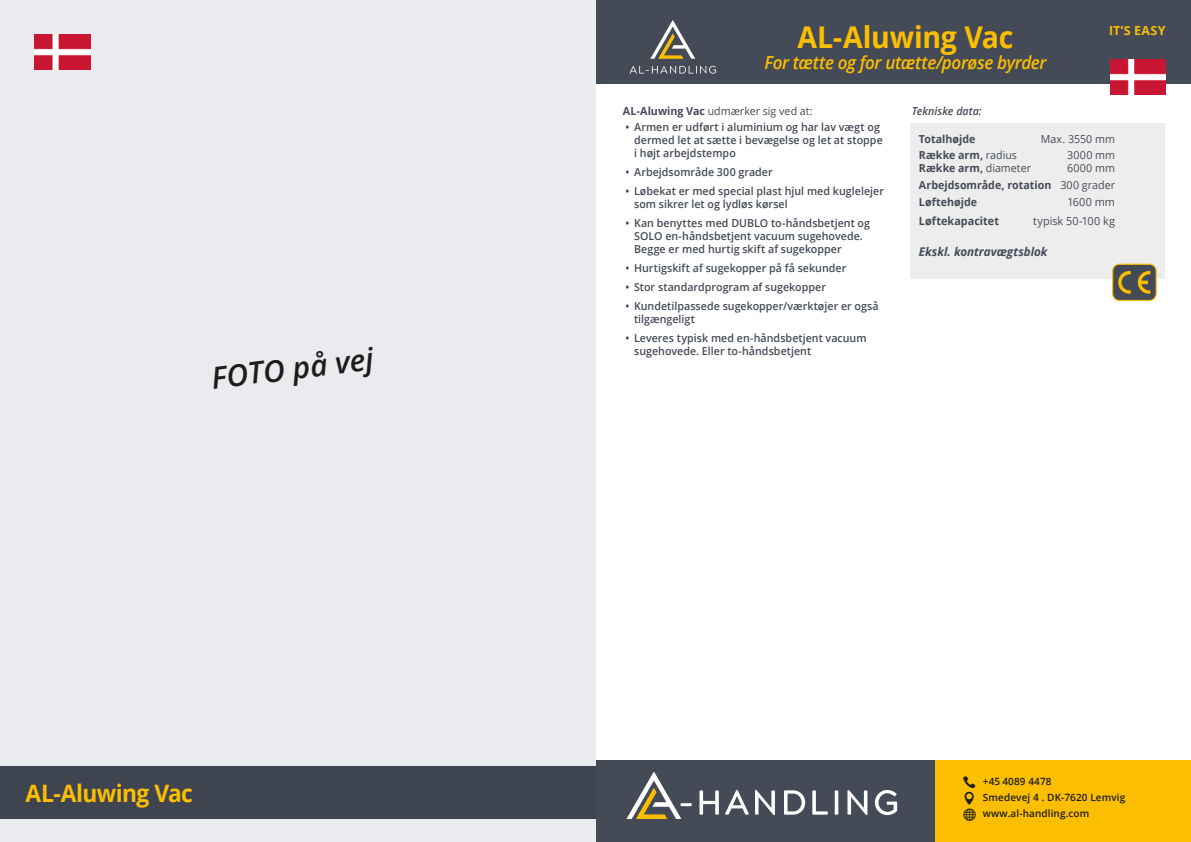
<style>
.page{position:relative;width:1191px;height:842px;background:#fff}
.page>*{position:absolute;margin:0;border:0;box-sizing:border-box;transform-origin:0 0}
.t1{font:700 30px "Open Sans";letter-spacing:-.005em;color:#fcbe00;scale:.95 1}
.Grundlæggende_afsnit{font:italic 600 30px "Open Sans";color:#1d1d1b}
.t2{font:700 24px "Open Sans";letter-spacing:-.025em;color:#fcbe00;scale:.95 1}
.t3{font:italic 600 18px "Open Sans";letter-spacing:-.025em;color:#fcbe00;scale:.95 1}
.t4{font:700 12.5px "Open Sans";letter-spacing:.03em;color:#fcbe00}
.Grundlæggende_afsnit-2{font:italic 700 12px "Open Sans";letter-spacing:-.005em;color:#444b56}
.Grundlæggende_afsnit-3{font:11.2px "Open Sans";letter-spacing:.01em;color:#444b56}
.Grundlæggende_afsnit-4{font:700 11.2px "Open Sans";color:#444b56}
.t5{font:600 11px/13.2px "Open Sans";color:#444b56}
.Grundlæggende_afsnit-5{font:700 11px "Open Sans";color:#444b56}
.Grundlæggende_afsnit-6{font:11px "Open Sans";color:#444b56}
.t6{font:italic 600 11px "Open Sans";color:#444b56}
.t7{font:600 10px/16px "Open Sans";letter-spacing:.01em;color:#1d1d1b}
.s1{font-weight:700}
.s2{font-weight:400}
</style>
<div class="page">
<div style="left:595px;top:0;width:596px;height:84px;background:#444b56"></div>
<svg style="left:650px;top:20px;width:45px;height:39px"></svg>
<svg style="left:629px;top:66px;width:87px;height:8px"></svg>
<div style="left:934px;top:760px;width:257px;height:82px;background:#fcbe00"></div>
<div style="left:595px;top:760px;width:339px;height:82px;background:#444b56"></div>
<svg style="left:626px;top:771px;width:65px;height:48px"></svg>
<svg style="left:699px;top:790px;width:20px;height:25px"></svg>
<svg style="left:725px;top:790px;width:24px;height:25px"></svg>
<svg style="left:755px;top:790px;width:20px;height:25px"></svg>
<svg style="left:784px;top:790px;width:21px;height:25px"></svg>
<svg style="left:812px;top:790px;width:16px;height:25px"></svg>
<svg style="left:834px;top:790px;width:4px;height:25px"></svg>
<svg style="left:847px;top:790px;width:20px;height:25px"></svg>
<svg style="left:875px;top:790px;width:22px;height:25px"></svg>
<img style="left:1110px;top:60px;width:55px;height:34px">
<div style="left:0;top:0;width:595px;height:842px;background:#eaebef"></div>
<div style="left:0;top:766px;width:595px;height:53px;background:#444b56"></div>
<img style="left:35px;top:35px;width:55px;height:34px">
<div style="left:910px;top:123px;width:255px;height:156px;background:#ededed"></div>
<div style="left:1112px;top:264px;width:44px;height:36px;background:#444b56;border-radius:7px"></div>
<svg style="left:1118px;top:271px;width:12px;height:23px"></svg>
<svg style="left:1137px;top:271px;width:13px;height:23px"></svg>
<div style="left:1112px;top:264px;width:44px;height:37px;border:1px solid #fcbe00;border-radius:7px"></div>
<p class="Grundlæggende_afsnit" style="left:209px;top:358px;width:165px;rotate:-7deg">FOTO på vej</p>
<p class="t2" style="left:26px;top:776px;width:178px">AL-Aluwing Vac</p>
<p class="t1" style="left:797px;top:16px;width:229px">AL-Aluwing Vac</p>
<p class="t3" style="left:764px;top:50px;width:298px">For tætte og for utætte/porøse byrder</p>
<p class="t4" style="left:1109px;top:22px;width:58px">IT’S EASY</p>
<p class="Grundlæggende_afsnit-6" style="left:623px;top:103px;width:191px"><span class="s1">AL-Aluwing Vac</span> udmærker sig ved at:</p>
<p class="t5" style="left:634px;top:120px;width:250px;text-indent:-9px">• Armen er udført i aluminium og har lav vægt og dermed let at sætte i bevægelse og let at stoppe i højt arbejdstempo</p>
<p class="t5" style="left:625px;top:165px;width:149px">• Arbejdsområde 300 grader</p>
<p class="t5" style="left:634px;top:184px;width:251px;text-indent:-9px">• Løbekat er med special plast hjul med kuglelejer som sikrer let og lydløs kørsel</p>
<p class="t5" style="left:634px;top:216px;width:237px;text-indent:-9px">• Kan benyttes med DUBLO to-håndsbetjent og<br>SOLO en-håndsbetjent vacuum sugehovede.<br>Begge er med hurtig skift af sugekopper</p>
<p class="t5" style="left:625px;top:261px;width:222px">• Hurtigskift af sugekopper på få sekunder</p>
<p class="t5" style="left:625px;top:280px;width:202px">• Stor standardprogram af sugekopper</p>
<p class="t5" style="left:634px;top:299px;width:246px;text-indent:-9px">• Kundetilpassede sugekopper/værktøjer er også tilgængeligt</p>
<p class="t5" style="left:634px;top:331px;width:234px;text-indent:-9px">• Leveres typisk med en-håndsbetjent vacuum sugehovede. Eller to-håndsbetjent</p>
<p class="t6" style="left:912px;top:103px;width:71px">Tekniske data:</p>
<p class="Grundlæggende_afsnit-5" style="left:919px;top:131px;width:58px">Totalhøjde</p>
<p class="Grundlæggende_afsnit-6" style="left:1041px;top:132px;width:76px">Max. 3550 mm</p>
<p class="Grundlæggende_afsnit-5" style="left:919px;top:148px;width:100px">Række arm, <span class="s2">radius</span></p>
<p class="Grundlæggende_afsnit-6" style="left:1067px;top:148px;width:49px">3000 mm</p>
<p class="Grundlæggende_afsnit-5" style="left:919px;top:161px;width:114px">Række arm, <span class="s2">diameter</span></p>
<p class="Grundlæggende_afsnit-6" style="left:1067px;top:161px;width:49px">6000 mm</p>
<p class="Grundlæggende_afsnit-5" style="left:919px;top:177px;width:197px">Arbejdsområde, rotation <span class="s2">300 grader</span></p>
<p class="Grundlæggende_afsnit-5" style="left:919px;top:194px;width:60px">Løftehøjde</p>
<p class="Grundlæggende_afsnit-3" style="left:1067px;top:194px;width:49px">1600 mm</p>
<p class="Grundlæggende_afsnit-4" style="left:919px;top:213px;width:82px">Løftekapacitet</p>
<p class="Grundlæggende_afsnit-3" style="left:1033px;top:214px;width:84px">typisk 50-100 kg</p>
<p class="Grundlæggende_afsnit-2" style="left:919px;top:243px;width:130px">Ekskl. kontravægtsblok</p>
<p class="t7" style="left:983px;top:773px;width:144px">+45 4089 4478<br>Smedevej 4 . DK-7620 Lemvig www.al-handling.com</p>
</div>
